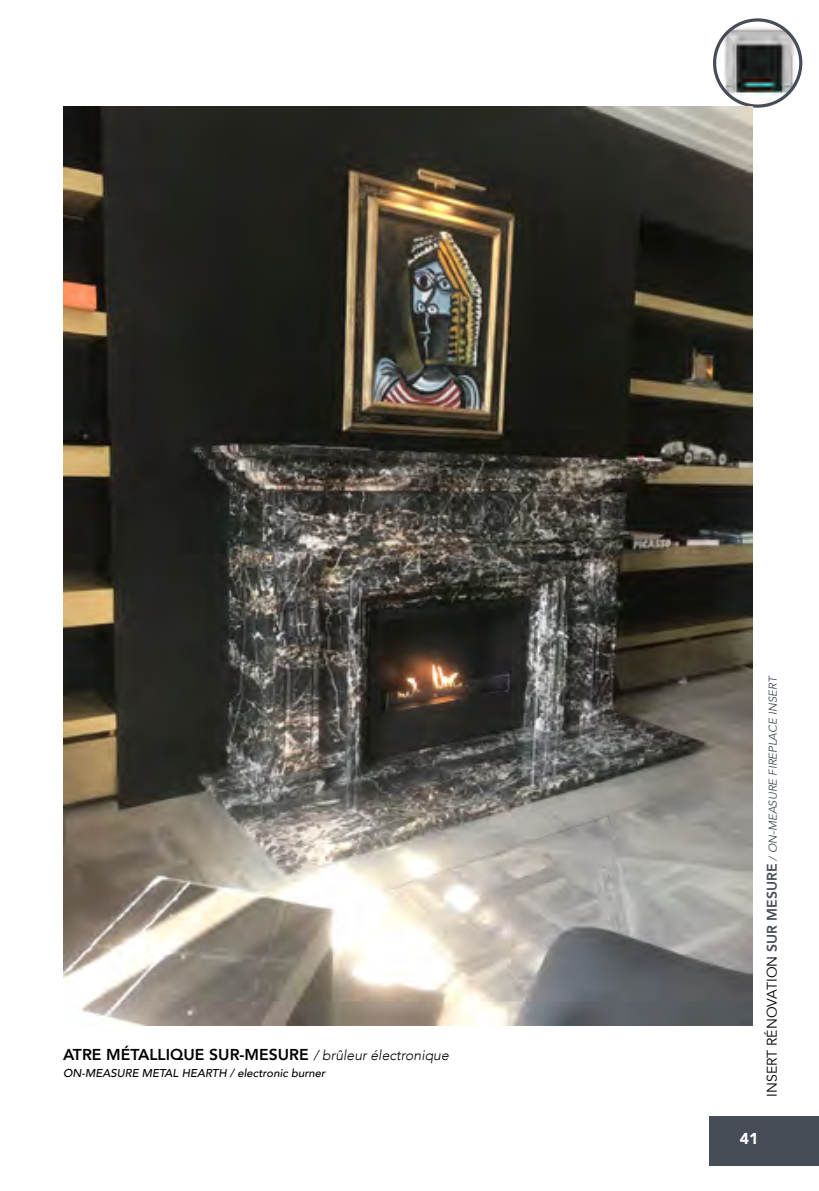
<style>
.page{position:relative;width:819px;height:1191px;background:#fff}
.page>*{position:absolute;margin:0;border:0;box-sizing:border-box;transform-origin:0 0}
.t1{font:800 15.75px "Avenir";color:#000}
.t2{font:900 15.75px "Avenir";color:#fff}
.t3{font:italic 11.38px "Avenir";letter-spacing:-.005em;color:#474d57}
.t4{font:italic 500 11.38px "Avenir";color:#000}
.s1{font-weight:300;font-style:italic;font-size:14px}
.s2{font-style:normal;font-size:14px;color:#000}
.s3{font-weight:800;font-style:normal;font-size:14px}
</style>
<div class="page">
<div style="left:709px;top:1116px;width:110px;height:50px;background:#474d57"></div>
<img style="left:714px;top:20px;width:86px;height:86px;border-radius:43px">
<div style="left:713px;top:18px;width:89px;height:90px;border:3px solid #474d57;border-radius:50%"></div>
<img style="left:63px;top:106px;width:689px;height:920px">
<p class="t1" style="left:63px;top:1042px;width:387px">ATRE MÉTALLIQUE SUR-MESURE <span class="s1">/ brûleur électronique</span></p>
<p class="t4" style="left:63px;top:1066px;width:264px">ON-MEASURE METAL HEARTH / electronic burner</p>
<p class="t3" style="left:766px;top:1096px;width:423px;rotate:-90deg"><span class="s2">INSERT RÉNOVATION</span> <span class="s3">SUR MESURE</span> / ON-MEASURE FIREPLACE INSERT</p>
<p class="t2" style="left:739px;top:1124px;width:20px">41</p>
</div>
